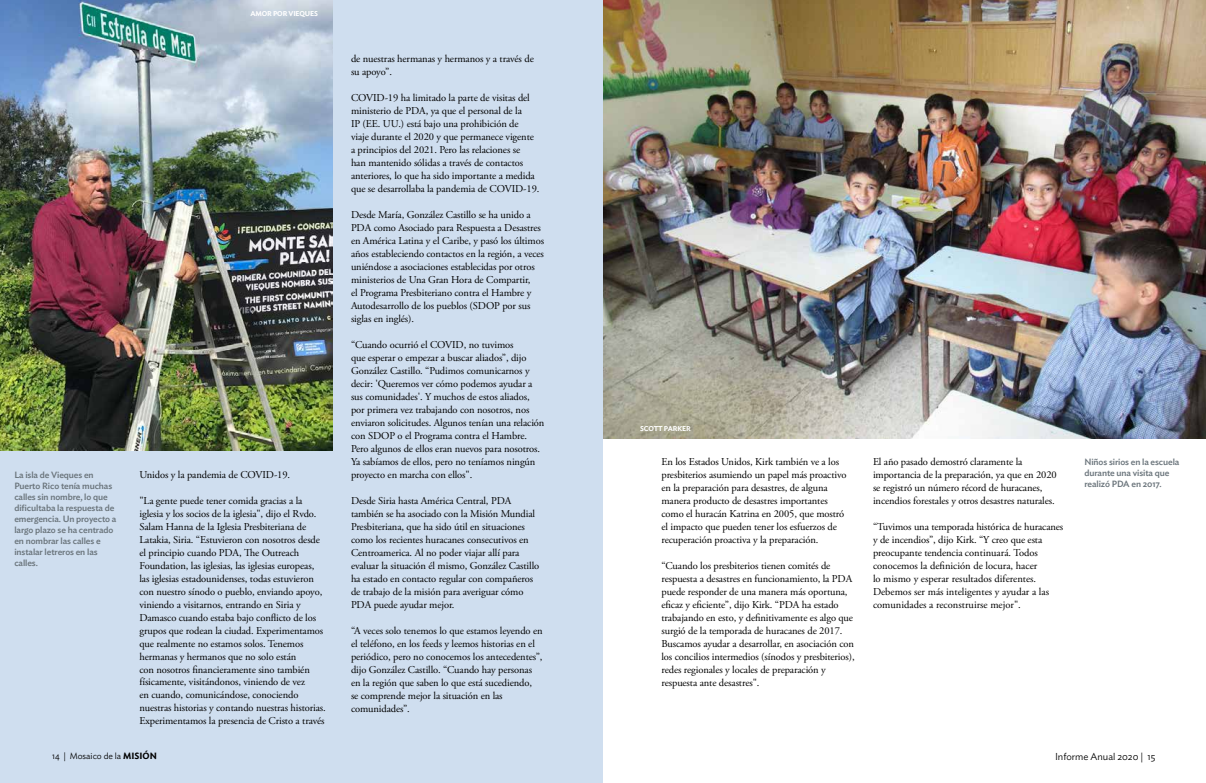
<style>
.page{position:relative;width:1206px;height:783px;background:#fff}
.page>*{position:absolute;margin:0;border:0;box-sizing:border-box;transform-origin:0 0}
.t1{font:10.5px/13px "Adobe Garamond Pro";letter-spacing:-.01em;color:#000}
.t2{font:300 10px "Ideal Sans";color:#000}
.t3{font:500 9px/11px "Ideal Sans";letter-spacing:-.01em;color:#6a747b}
.t4{font:300 9px "Ideal Sans";color:#000}
.t5{font:600 7px "Ideal Sans";letter-spacing:-.02em;color:#fff}
.s1{font-weight:600}
</style>
<div class="page">
<div style="left:0;top:0;width:603px;height:783px;background:#cfdeef"></div>
<img style="left:603px;top:0;width:603px;height:439px">
<img style="left:0;top:0;width:333px;height:451px">
<p class="t5" style="left:250px;top:8px;width:69px">AMOR POR VIEQUES</p>
<p class="t3" style="left:14px;top:468px;width:104px">La isla de Vieques en<br>Puerto Rico tenía muchas calles sin nombre, lo que dificultaba la respuesta de emergencia. Un proyecto a largo plazo se ha centrado en nombrar las calles e instalar letreros en las calles.</p>
<p class="t1" style="left:140px;top:468px;width:152px">Unidos y la pandemia de COVID-19.</p>
<p class="t1" style="left:140px;top:494px;width:188px">"La gente puede tener comida gracias a la iglesia y los socios de la iglesia", dijo el Rvdo.<br>Salam Hanna de la Iglesia Presbiteriana de Latakia, Siria. “Estuvieron con nosotros desde el principio cuando PDA, The Outreach Foundation, las iglesias, las iglesias europeas, las iglesias estadounidenses, todas estuvieron con nuestro sínodo o pueblo, enviando apoyo, viniendo a visitarnos, entrando en Siria y Damasco cuando estaba bajo conflicto de los grupos que rodean la ciudad. Experimentamos que realmente no estamos solos. Tenemos hermanas y hermanos que no solo están<br>con nosotros financieramente sino también físicamente, visitándonos, viniendo de vez<br>en cuando, comunicándose, conociendo nuestras historias y contando nuestras historias.<br>Experimentamos la presencia de Cristo a través</p>
<p class="t1" style="left:351px;top:52px;width:184px">de nuestras hermanas y hermanos y a través de su apoyo”.</p>
<p class="t1" style="left:351px;top:91px;width:190px">COVID-19 ha limitado la parte de visitas del ministerio de PDA, ya que el personal de la<br>IP (EE. UU.) está bajo una prohibición de<br>viaje durante el 2020 y que permanece vigente a principios del 2021. Pero las relaciones se<br>han mantenido sólidas a través de contactos anteriores, lo que ha sido importante a medida que se desarrollaba la pandemia de COVID-19.</p>
<p class="t1" style="left:351px;top:208px;width:195px">Desde María, González Castillo se ha unido a PDA como Asociado para Respuesta a Desastres en América Latina y el Caribe, y pasó los últimos años estableciendo contactos en la región, a veces uniéndose a asociaciones establecidas por otros ministerios de Una Gran Hora de Compartir,<br>el Programa Presbiteriano contra el Hambre y Autodesarrollo de los pueblos (SDOP por sus siglas en inglés).</p>
<p class="t1" style="left:351px;top:338px;width:195px">“Cuando ocurrió el COVID, no tuvimos<br>que esperar o empezar a buscar aliados”, dijo González Castillo. “Pudimos comunicarnos y decir: 'Queremos ver cómo podemos ayudar a sus comunidades'. Y muchos de estos aliados, por primera vez trabajando con nosotros, nos enviaron solicitudes. Algunos tenían una relación con SDOP o el Programa contra el Hambre.<br>Pero algunos de ellos eran nuevos para nosotros.<br>Ya sabíamos de ellos, pero no teníamos ningún proyecto en marcha con ellos".</p>
<p class="t1" style="left:351px;top:494px;width:190px">Desde Siria hasta América Central, PDA también se ha asociado con la Misión Mundial Presbiteriana, que ha sido útil en situaciones como los recientes huracanes consecutivos en Centroamerica. Al no poder viajar allí para evaluar la situación él mismo, González Castillo ha estado en contacto regular con compañeros de trabajo de la misión para averiguar cómo PDA puede ayudar mejor.</p>
<p class="t1" style="left:351px;top:624px;width:193px">“A veces solo tenemos lo que estamos leyendo en el teléfono, en los feeds y leemos historias en el periódico, pero no conocemos los antecedentes”, dijo González Castillo. “Cuando hay personas en la región que saben lo que está sucediendo,<br>se comprende mejor la situación en las comunidades”.</p>
<p class="t5" style="left:640px;top:423px;width:52px">SCOTT PARKER</p>
<p class="t1" style="left:662px;top:455px;width:187px">En los Estados Unidos, Kirk también ve a los presbiterios asumiendo un papel más proactivo en la preparación para desastres, de alguna manera producto de desastres importantes como el huracán Katrina en 2005, que mostró el impacto que pueden tener los esfuerzos de recuperación proactiva y la preparación.</p>
<p class="t1" style="left:662px;top:559px;width:195px">“Cuando los presbiterios tienen comités de respuesta a desastres en funcionamiento, la PDA puede responder de una manera más oportuna, eficaz y eficiente”, dijo Kirk. “PDA ha estado trabajando en esto, y definitivamente es algo que surgió de la temporada de huracanes de 2017.<br>Buscamos ayudar a desarrollar, en asociación con los concilios intermedios (sínodos y presbiterios), redes regionales y locales de preparación y respuesta ante desastres".</p>
<p class="t1" style="left:873px;top:455px;width:185px">El año pasado demostró claramente la importancia de la preparación, ya que en 2020 se registró un número récord de huracanes, incendios forestales y otros desastres naturales.</p>
<p class="t1" style="left:873px;top:520px;width:192px">“Tuvimos una temporada histórica de huracanes y de incendios”, dijo Kirk. “Y creo que esta preocupante tendencia continuará. Todos conocemos la definición de locura, hacer<br>lo mismo y esperar resultados diferentes.<br>Debemos ser más inteligentes y ayudar a las comunidades a reconstruirse mejor".</p>
<p class="t3" style="left:1084px;top:455px;width:96px">Niños sirios en la escuela durante una visita que realizó PDA en 2017.</p>
<p class="t4" style="left:52px;top:749px;width:106px">14 | Mosaico de la <span class="s1">MISIÓN</span></p>
<p class="t2" style="left:1055px;top:749px;width:102px">Informe Anual 2020 | 15</p>
</div>
